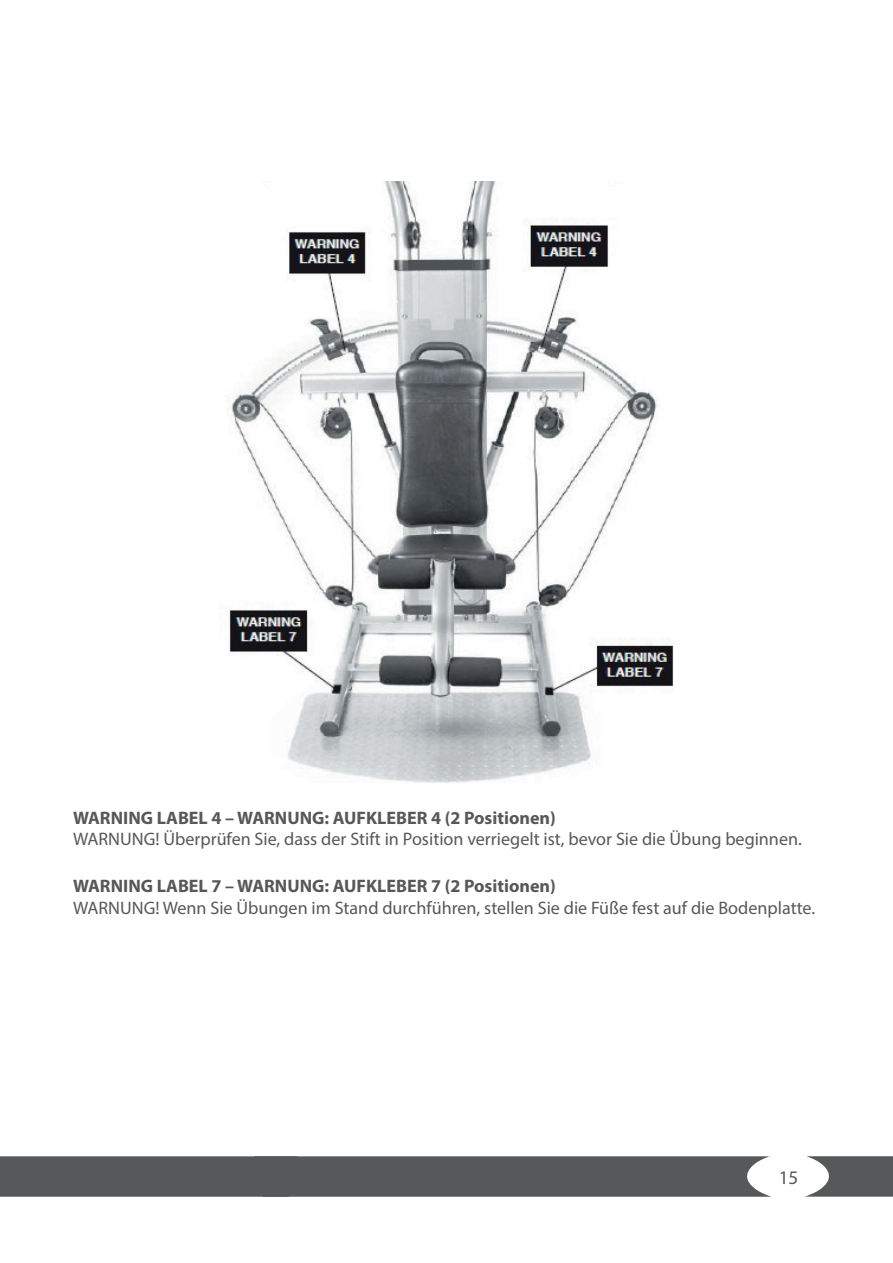
<style>
.page{position:relative;width:893px;height:1263px;background:#fff}
.page>*{position:absolute;margin:0;border:0;box-sizing:border-box;transform-origin:0 0}
.t1{font:19.2px "Myriad Pro";color:#57585a}
.t2{font:18.15px "Myriad Pro";color:#57585a}
.Fließtext_Fett{font:700 18.15px "Myriad Pro";color:#57585a}
</style>
<div class="page">
<img style="left:228px;top:182px;width:446px;height:601px">
<svg style="left:0;top:1156px;width:771px;height:41px;background:#5d5d5f"></svg>
<svg style="left:805px;top:1156px;width:88px;height:41px"></svg>
<p class="Fließtext_Fett" style="left:73px;top:806px;width:484px">WARNING LABEL 4 – WARNUNG: AUFKLEBER 4 (2 Positionen)</p>
<p class="t2" style="left:73px;top:828px;width:730px">WARNUNG! Überprüfen Sie, dass der Stift in Position verriegelt ist, bevor Sie die Übung beginnen.</p>
<p class="Fließtext_Fett" style="left:73px;top:874px;width:484px">WARNING LABEL 7 – WARNUNG: AUFKLEBER 7 (2 Positionen)</p>
<p class="t2" style="left:73px;top:896px;width:743px">WARNUNG! Wenn Sie Übungen im Stand durchführen, stellen Sie die Füße fest auf die Bodenplatte.</p>
<p class="t1" style="left:779px;top:1166px;width:21px">15</p>
</div>
